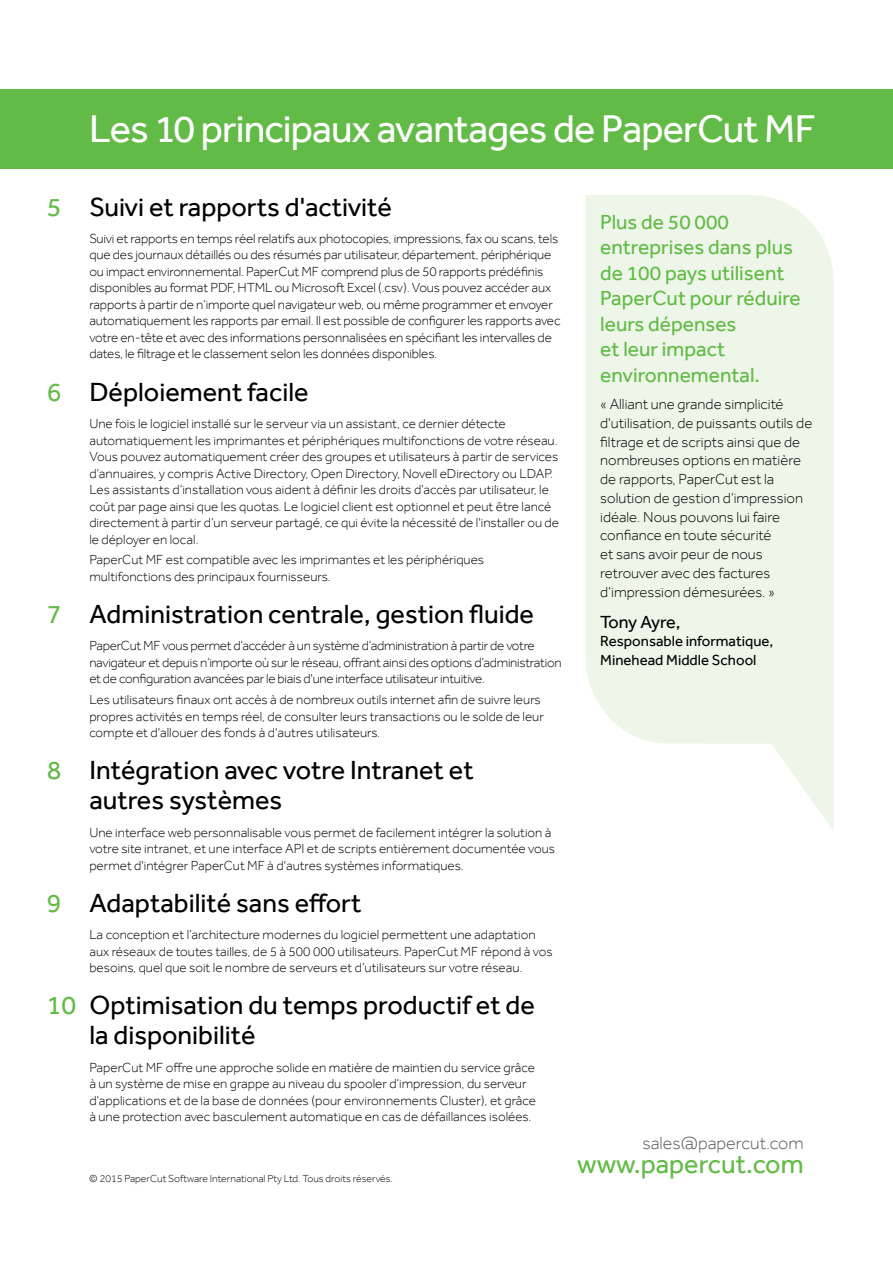
<style>
.page{position:relative;width:893px;height:1263px;background:#fff}
.page>*{position:absolute;margin:0;border:0;box-sizing:border-box;transform-origin:0 0}
.t1{font:39.75px "Effra";letter-spacing:-.02em;color:#fff}
.t2{font:27px/30px "Effra";color:#000}
.t3{font:27px "Effra";color:#62bb46}
.t4{font:21px/25.5px "Effra";color:#62bb46}
.t5{font:300 18px "Effra";color:#58595b}
.t6{font:18px "Effra";letter-spacing:-.025em;color:#000}
.t7{font:300 15px/18.8px "Effra";color:#000}
.t8{font:15px/18.8px "Effra";color:#000}
.t9{font:300 13.5px/16.5px "Effra";color:#000}
.t10{font:300 13.5px/16.5px "Effra";letter-spacing:-.02em;color:#000}
.t11{font:300 10.5px "Effra";color:#000}
.s1{color:#62bb46}
</style>
<div class="page">
<svg style="left:585px;top:195px;width:248px;height:635px;background:#eff7eb"></svg>
<div style="left:0;top:89px;width:893px;height:80px;background:#62bb46"></div>
<h1 class="t1" style="left:89px;top:106px;width:728px">Les 10 principaux avantages de PaperCut MF</h1>
<h2 class="t2" style="left:47px;top:191px;width:347px"><span class="s1">5</span> Suivi et rapports d'activité</h2>
<p class="t9" style="left:89px;top:230px;width:473px">Suivi et rapports en temps réel relatifs aux photocopies, impressions, fax ou scans, tels que des journaux détaillés ou des résumés par utilisateur, département, périphérique ou impact environnemental. PaperCut MF comprend plus de 50 rapports prédéfinis disponibles au format PDF, HTML ou Microsoft Excel (.csv). Vous pouvez accéder aux rapports à partir de n’importe quel navigateur web, ou même programmer et envoyer automatiquement les rapports par email. Il est possible de configurer les rapports avec votre en-tête et avec des informations personnalisées en spécifiant les intervalles de dates, le filtrage et le classement selon les données disponibles.</p>
<h2 class="t2" style="left:47px;top:376px;width:263px"><span class="s1">6</span> Déploiement facile</h2>
<p class="t9" style="left:89px;top:415px;width:471px">Une fois le logiciel installé sur le serveur via un assistant, ce dernier détecte automatiquement les imprimantes et périphériques multifonctions de votre réseau.<br>Vous pouvez automatiquement créer des groupes et utilisateurs à partir de services d’annuaires, y compris Active Directory, Open Directory, Novell eDirectory ou LDAP.<br>Les assistants d’installation vous aident à définir les droits d’accès par utilisateur, le coût par page ainsi que les quotas. Le logiciel client est optionnel et peut être lancé directement à partir d’un serveur partagé, ce qui évite la nécessité de l'installer ou de le déployer en local.</p>
<p class="t9" style="left:89px;top:551px;width:396px">PaperCut MF est compatible avec les imprimantes et les périphériques multifonctions des principaux fournisseurs.</p>
<h2 class="t2" style="left:47px;top:599px;width:489px"><span class="s1">7</span> Administration centrale, gestion fluide</h2>
<p class="t10" style="left:89px;top:637px;width:474px">PaperCut MF vous permet d’accéder à un système d’administration à partir de votre navigateur et depuis n’importe où sur le réseau, offrant ainsi des options d’administration et de configuration avancées par le biais d'une interface utilisateur intuitive.</p>
<p class="t9" style="left:89px;top:691px;width:456px">Les utilisateurs finaux ont accès à de nombreux outils internet afin de suivre leurs propres activités en temps réel, de consulter leurs transactions ou le solde de leur compte et d'allouer des fonds à d'autres utilisateurs.</p>
<h2 class="t2" style="left:89px;top:755px;width:386px;text-indent:-43px"><span class="s1">8</span> Intégration avec votre Intranet et autres systèmes</h2>
<p class="t9" style="left:89px;top:824px;width:467px">Une interface web personnalisable vous permet de facilement intégrer la solution à votre site intranet, et une interface API et de scripts entièrement documentée vous permet d'intégrer PaperCut MF à d'autres systèmes informatiques.</p>
<h2 class="t2" style="left:47px;top:887px;width:316px"><span class="s1">9</span> Adaptabilité sans effort</h2>
<p class="t9" style="left:89px;top:926px;width:465px">La conception et l’architecture modernes du logiciel permettent une adaptation aux réseaux de toutes tailles, de 5 à 500 000 utilisateurs. PaperCut MF répond à vos besoins, quel que soit le nombre de serveurs et d’utilisateurs sur votre réseau.</p>
<h2 class="t2" style="left:89px;top:990px;width:447px;text-indent:-43px"><span class="s1">10</span> Optimisation du temps productif et de la disponibilité</h2>
<p class="t9" style="left:89px;top:1059px;width:448px">PaperCut MF offre une approche solide en matière de maintien du service grâce à un système de mise en grappe au niveau du spooler d’impression, du serveur d’applications et de la base de données (pour environnements Cluster), et grâce à une protection avec basculement automatique en cas de défaillances isolées.</p>
<p class="t11" style="left:89px;top:1173px;width:305px">© 2015 PaperCut Software International Pty Ltd. Tous droits réservés.</p>
<h3 class="t4" style="left:600px;top:209px;width:202px">Plus de 50 000 entreprises dans plus de 100 pays utilisent<br>PaperCut pour réduire leurs dépenses<br>et leur impact environnemental.</h3>
<p class="t7" style="left:600px;top:395px;width:214px">« Alliant une grande simplicité d'utilisation, de puissants outils de filtrage et de scripts ainsi que de nombreuses options en matière de rapports, PaperCut est la solution de gestion d’impression idéale. Nous pouvons lui faire confiance en toute sécurité<br>et sans avoir peur de nous retrouver avec des factures d’impression démesurées. »</p>
<h3 class="t6" style="left:600px;top:611px;width:82px">Tony Ayre,</h3>
<p class="t8" style="left:600px;top:632px;width:175px">Responsable informatique,<br>Minehead Middle School</p>
<h3 class="t5" style="left:642px;top:1133px;width:163px">sales@papercut.com</h3>
<h2 class="t3" style="left:577px;top:1148px;width:228px">www.papercut.com</h2>
</div>
